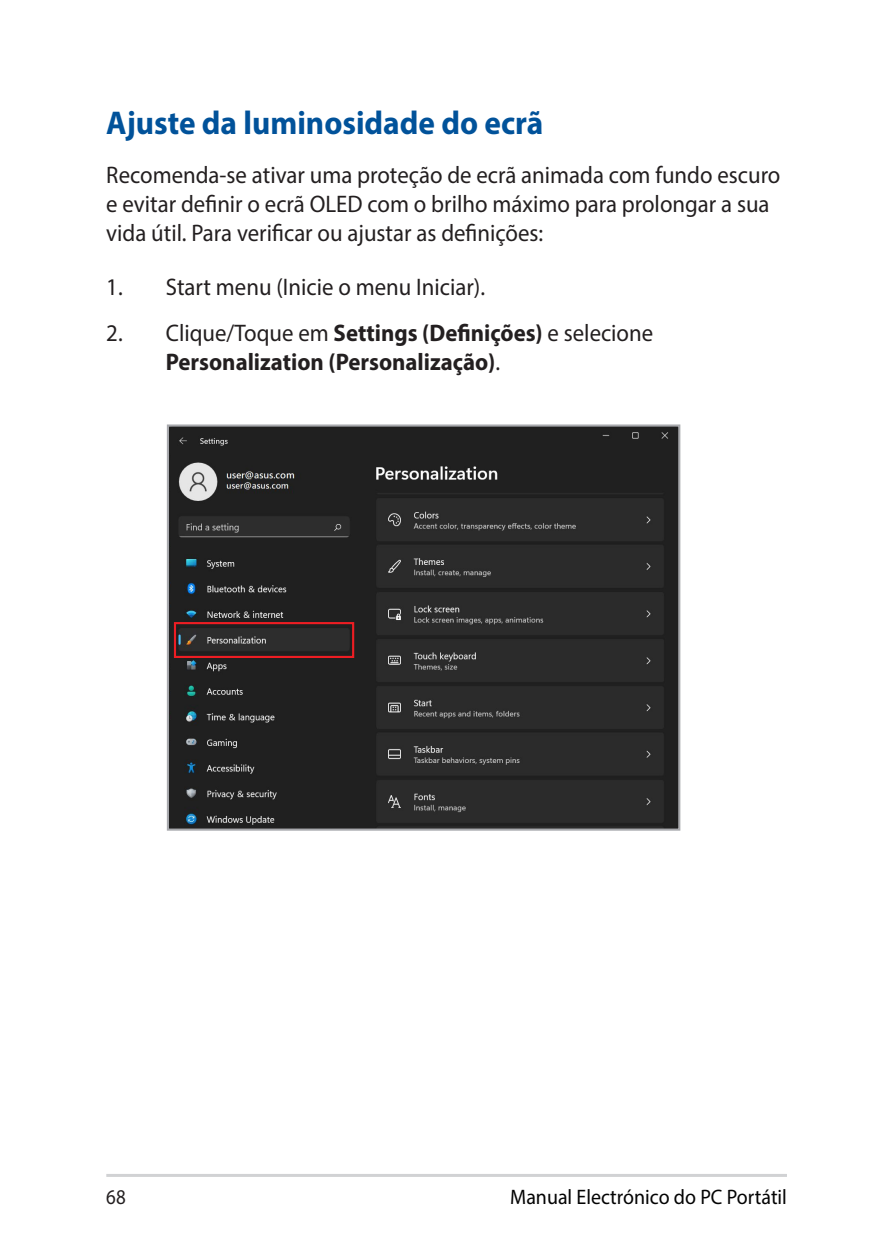
<style>
.page{position:relative;width:893px;height:1259px;background:#fff}
.page>*{position:absolute;margin:0;border:0;box-sizing:border-box;transform-origin:0 0}
.t1{font:700 33px "Myriad Pro";color:#01529a;scale:.95 1}
.t2{font:24px/28.8px "Myriad Pro";color:#231f20;scale:.95 1}
.t3{font:700 24px/28.8px "Myriad Pro";color:#231f20;scale:.95 1}
.t4{font:21px "Myriad Pro";color:#030303;scale:.95 1}
.t5{font:21px "Myriad Pro";color:#231f20;scale:.9 1}
.s1{font-weight:400}
</style>
<div class="page">
<hr style="left:106px;top:1174px;width:681px;height:3px;background:#d1d2d4">
<img style="left:170px;top:427px;width:507px;height:400px">
<div style="left:167px;top:424px;width:513px;height:406px;border:2px solid #a8a9ad"></div>
<div style="left:174px;top:622px;width:180px;height:36px;border:2px solid #ee1d23"></div>
<h1 class="t1" style="left:106px;top:101px;width:462px">Ajuste da luminosidade do ecrã</h1>
<p class="t2" style="left:106px;top:160px;width:711px">Recomenda-se ativar uma proteção de ecrã animada com fundo escuro e evitar definir o ecrã OLED com o brilho máximo para prolongar a sua vida útil. Para verificar ou ajustar as definições:</p>
<p class="t2" style="left:106px;top:272px;width:400px">1. Start menu (Inicie o menu Iniciar).</p>
<p class="t3" style="left:166px;top:317px;width:514px;text-indent:-60px"><span class="s1">2. Clique/Toque em</span> Settings (Definições) <span class="s1">e selecione<br></span>Personalization (Personalização)<span class="s1">.</span></p>
<p class="t5" style="left:106px;top:1184px;width:23px">68</p>
<p class="t4" style="left:510px;top:1184px;width:293px">Manual Electrónico do PC Portátil</p>
</div>
